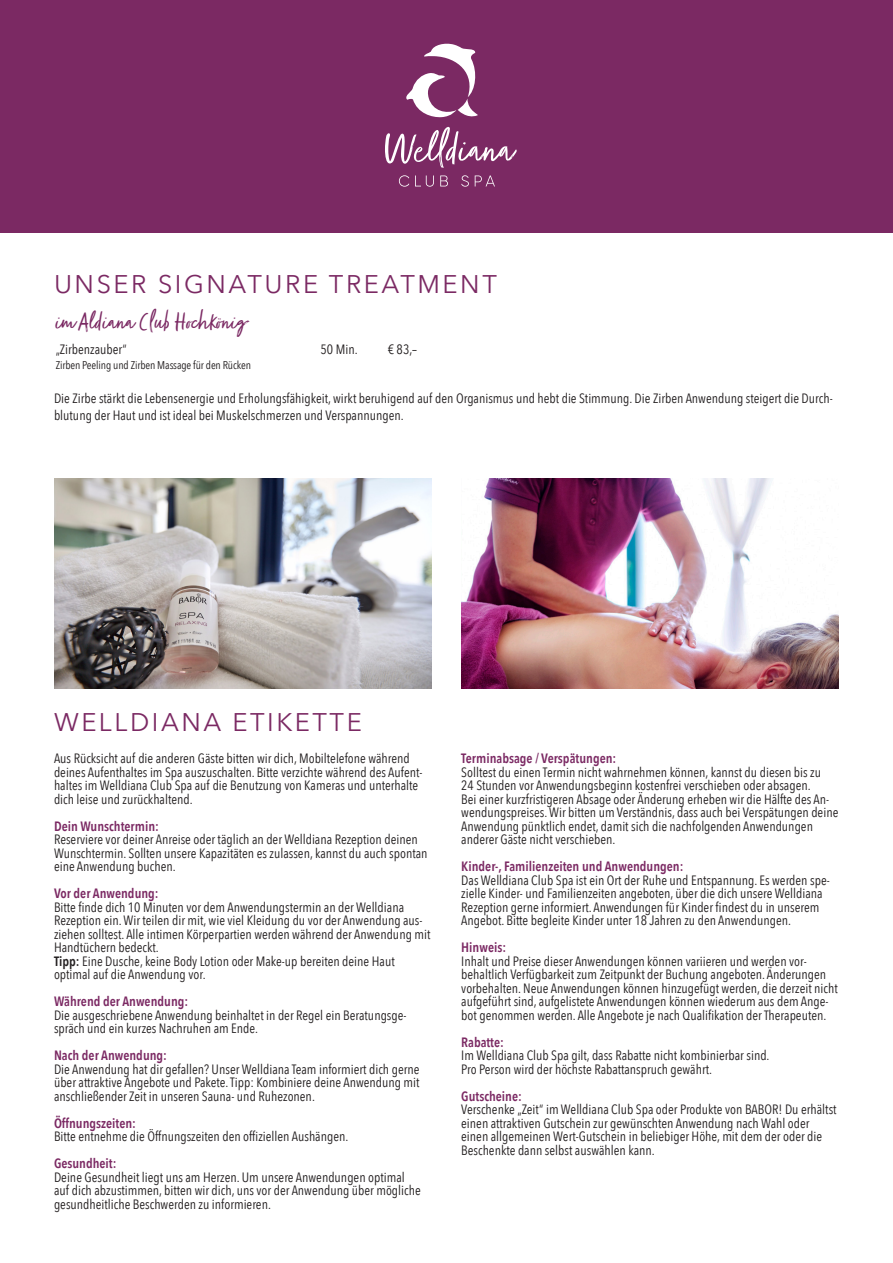
<style>
.page{position:relative;width:893px;height:1263px;background:#fff}
.page>*{position:absolute;margin:0;border:0;box-sizing:border-box;transform-origin:0 0}
.t1{font:300 27px "Zooja";color:#7b2963}
.t2{font:25.5px "Avenir Next";letter-spacing:.1em;color:#7b2963}
.t3{font:13.5px/13.5px "Avenir Next Condensed";color:#231f20}
.t4{font:600 13.5px "Avenir Next Condensed";color:#7b2963}
.t5{font:11.25px "Avenir Next Condensed";letter-spacing:-.01em;color:#231f20}
.s1{font-weight:600}
</style>
<div class="page">
<div style="left:0;top:0;width:893px;height:232px;background:#7b2963"></div>
<svg style="left:399px;top:175px;width:10px;height:12px"></svg>
<svg style="left:415px;top:175px;width:19px;height:12px"></svg>
<svg style="left:440px;top:175px;width:8px;height:11px"></svg>
<svg style="left:461px;top:175px;width:8px;height:12px"></svg>
<svg style="left:475px;top:175px;width:20px;height:11px"></svg>
<svg style="left:406px;top:43px;width:72px;height:75px"></svg>
<svg style="left:385px;top:126px;width:132px;height:42px"></svg>
<img style="left:54px;top:478px;width:378px;height:211px">
<img style="left:461px;top:478px;width:378px;height:211px">
<p class="t2" style="left:54px;top:262px;width:444px">UNSER SIGNATURE TREATMENT</p>
<p class="t1" style="left:54px;top:307px;width:193px">im Aldiana Club Hochkönig</p>
<p class="t3" style="left:56px;top:342px;width:73px">„Zirbenzauber“</p>
<p class="t3" style="left:321px;top:342px;width:39px">50 Min.</p>
<p class="t3" style="left:388px;top:342px;width:31px">€ 83,–</p>
<p class="t5" style="left:56px;top:355px;width:197px">Zirben Peeling und Zirben Massage für den Rücken</p>
<p class="t3" style="left:54px;top:390px;width:780px;line-height:16.2px">Die Zirbe stärkt die Lebensenergie und Erholungsfähigkeit, wirkt beruhigend auf den Organismus und hebt die Stimmung. Die Zirben Anwendung steigert die Durch&shy;blutung der Haut und ist ideal bei Muskelschmerzen und Verspannungen.</p>
<p class="t2" style="left:54px;top:701px;width:309px">WELLDIANA ETIKETTE</p>
<p class="t3" style="left:54px;top:751px;width:370px">Aus Rücksicht auf die anderen Gäste bitten wir dich, Mobiltelefone während deines Aufenthaltes im Spa auszuschalten. Bitte verzichte während des Aufent&shy;haltes im Welldiana Club Spa auf die Benutzung von Kameras und unterhalte dich leise und zurückhaltend.</p>
<p class="t4" style="left:54px;top:814px;width:106px">Dein Wunschtermin:</p>
<p class="t3" style="left:54px;top:832px;width:375px">Reserviere vor deiner Anreise oder täglich an der Welldiana Rezeption deinen<br>Wunschtermin. Sollten unsere Kapazitäten es zulassen, kannst du auch spontan eine Anwendung buchen.</p>
<p class="t4" style="left:54px;top:882px;width:106px">Vor der Anwendung:</p>
<p class="t3" style="left:54px;top:900px;width:378px">Bitte finde dich 10 Minuten vor dem Anwendungstermin an der Welldiana Rezeption ein. Wir teilen dir mit, wie viel Kleidung du vor der Anwendung aus&shy;ziehen solltest. Alle intimen Körperpartien werden während der Anwendung mit Handtüchern bedeckt.<br><span class="s1">Tipp:</span> Eine Dusche, keine Body Lotion oder Make-up bereiten deine Haut optimal auf die Anwendung vor.</p>
<p class="t4" style="left:54px;top:990px;width:136px">Während der Anwendung:</p>
<p class="t3" style="left:54px;top:1008px;width:354px">Die ausgeschriebene Anwendung beinhaltet in der Regel ein Beratungsge&shy;spräch und ein kurzes Nachruhen am Ende.</p>
<p class="t4" style="left:54px;top:1044px;width:115px">Nach der Anwendung:</p>
<p class="t3" style="left:54px;top:1062px;width:367px;text-align:justify">Die Anwendung hat dir gefallen? Unser Welldiana Team informiert dich gerne über attraktive Angebote und Pakete. Tipp: Kombiniere deine Anwendung mit anschließender Zeit in unseren Sauna- und Ruhezonen.</p>
<p class="t4" style="left:54px;top:1111px;width:84px">Öffnungszeiten:</p>
<p class="t3" style="left:54px;top:1129px;width:296px">Bitte entnehme die Öffnungszeiten den offiziellen Aushängen.</p>
<p class="t4" style="left:54px;top:1152px;width:64px">Gesundheit:</p>
<p class="t3" style="left:54px;top:1170px;width:368px">Deine Gesundheit liegt uns am Herzen. Um unsere Anwendungen optimal auf dich abzustimmen, bitten wir dich, uns vor der Anwendung über mögliche gesundheitliche Beschwerden zu informieren.</p>
<p class="t4" style="left:461px;top:747px;width:157px">Terminabsage / Verspätungen:</p>
<p class="t3" style="left:461px;top:765px;width:379px">Solltest du einen Termin nicht wahrnehmen können, kannst du diesen bis zu<br>24 Stunden vor Anwendungsbeginn kostenfrei verschieben oder absagen.<br>Bei einer kurzfristigeren Absage oder Änderung erheben wir die Hälfte des An&shy;wendungspreises. Wir bitten um Verständnis, dass auch bei Verspätungen deine Anwendung pünktlich endet, damit sich die nachfolgenden Anwendungen anderer Gäste nicht verschieben.</p>
<p class="t4" style="left:461px;top:855px;width:224px">Kinder-, Familienzeiten und Anwendungen:</p>
<p class="t3" style="left:461px;top:873px;width:370px">Das Welldiana Club Spa ist ein Ort der Ruhe und Entspannung. Es werden spe&shy;zielle Kinder- und Familienzeiten angeboten, über die dich unsere Welldiana Rezeption gerne informiert. Anwendungen für Kinder findest du in unserem Angebot. Bitte begleite Kinder unter 18 Jahren zu den Anwendungen.</p>
<p class="t4" style="left:461px;top:936px;width:46px">Hinweis:</p>
<p class="t3" style="left:461px;top:954px;width:378px">Inhalt und Preise dieser Anwendungen können variieren und werden vor&shy;behaltlich Verfügbarkeit zum Zeitpunkt der Buchung angeboten. Änderungen vorbehalten. Neue Anwendungen können hinzugefügt werden, die derzeit nicht aufgeführt sind, aufgelistete Anwendungen können wiederum aus dem Ange&shy;bot genommen werden. Alle Angebote je nach Qualifikation der Therapeuten.</p>
<p class="t4" style="left:461px;top:1030px;width:44px">Rabatte:</p>
<p class="t3" style="left:461px;top:1048px;width:310px">Im Welldiana Club Spa gilt, dass Rabatte nicht kombinierbar sind.<br>Pro Person wird der höchste Rabattanspruch gewährt.</p>
<p class="t4" style="left:461px;top:1084px;width:62px">Gutscheine:</p>
<p class="t3" style="left:461px;top:1102px;width:377px">Verschenke „Zeit“ im Welldiana Club Spa oder Produkte von BABOR! Du erhältst einen attraktiven Gutschein zur gewünschten Anwendung nach Wahl oder einen allgemeinen Wert-Gutschein in beliebiger Höhe, mit dem der oder die Beschenkte dann selbst auswählen kann.</p>
</div>
